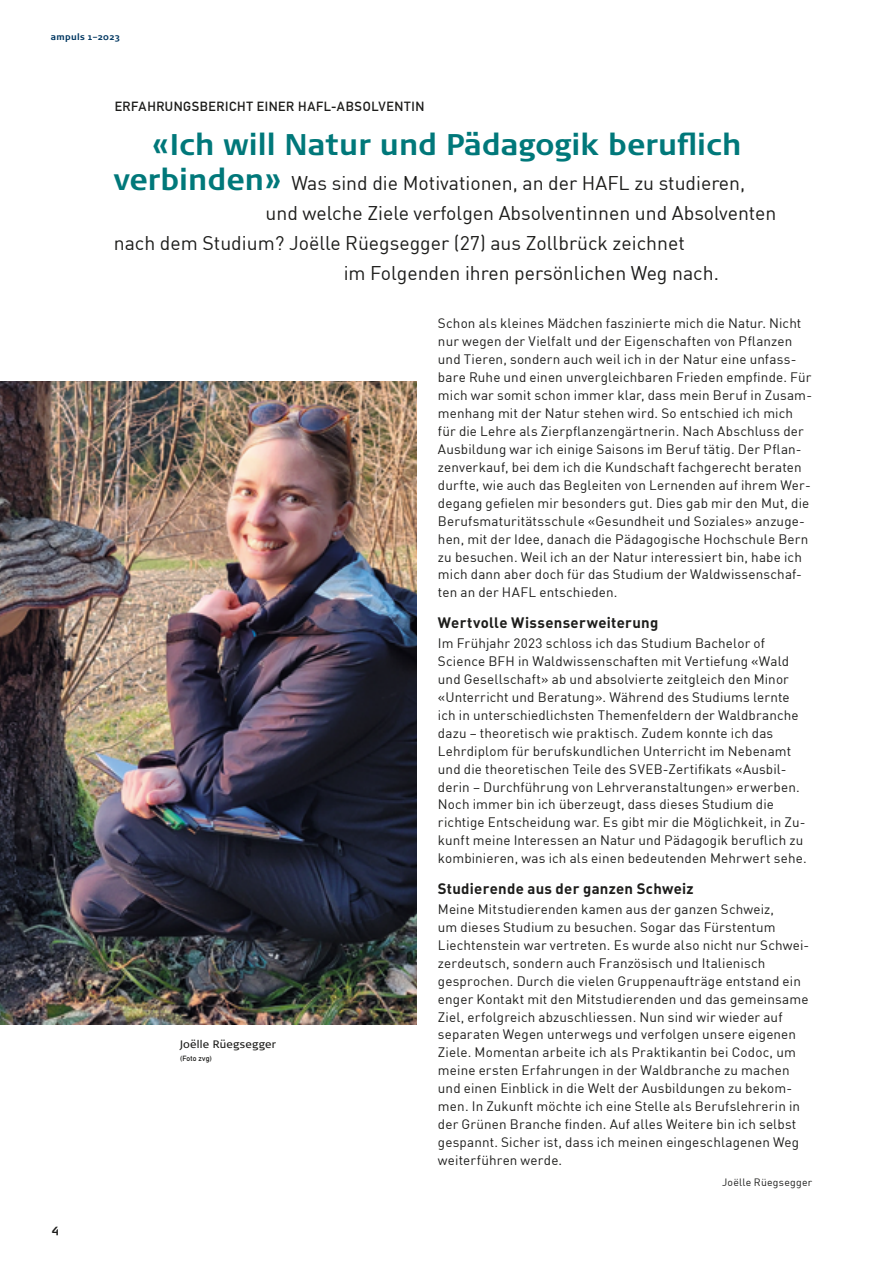
<style>
.page{position:relative;width:893px;height:1263px;background:#fff}
.page>*{position:absolute;margin:0;border:0;box-sizing:border-box;transform-origin:0 0}
.Titel_Artikel{font:700 29.85px "Signa Pro";color:#00787a}
.Titel_Artikel-2{font:19.5px "DIN";color:#1d1d1b}
.U-Titel_Artikel{font:15px "DIN Bold Alternate";letter-spacing:.015em;color:#1d1d1b}
.Txt_Artikel{font:13.5px/18px "DIN";letter-spacing:.01em;color:#1d1d1b}
.Rubrik{font:13.2px "DIN Mittelschrift Alternate";letter-spacing:.045em;color:#1d1d1b}
.t1{font:700 12px "Signa Pro";color:#1d1d1b}
.Bildlegende{font:10.8px "Signa Pro";letter-spacing:.02em;color:#1d1d1b}
.AUTORIN{font:10.5px "DIN";letter-spacing:.025em;color:#1d1d1b}
.t2{font:700 9px "Signa Pro";letter-spacing:.04em;color:#003761}
.Bildlegende-2{font:7.5px "DIN Mittelschrift Alternate";letter-spacing:.03em;color:#1d1d1b}
.s1{font-family:"Signa Pro";font-weight:700;font-size:29.85px;color:#00787a}
</style>
<div class="page">
<img style="left:0;top:381px;width:417px;height:644px">
<p class="t2" style="left:51px;top:31px;width:71px">ampuls 1–2023</p>
<p class="Rubrik" style="left:115px;top:99px;width:311px">ERFAHRUNGSBERICHT EINER HAFL-ABSOLVENTIN</p>
<p class="Titel_Artikel" style="left:151px;top:123px;width:591px">«Ich will Natur und Pädagogik beruflich</p>
<p class="Titel_Artikel-2" style="left:114px;top:171px;width:633px"><span class="s1">verbinden»</span> Was sind die Motivationen, an der HAFL zu studieren,</p>
<p class="Titel_Artikel-2" style="left:265px;top:201px;width:512px">und welche Ziele verfolgen Absolventinnen und Absolventen</p>
<p class="Titel_Artikel-2" style="left:114px;top:231px;width:573px">nach dem Studium? Joëlle Rüegsegger (27) aus Zollbrück zeichnet</p>
<p class="Titel_Artikel-2" style="left:344px;top:261px;width:377px">im Folgenden ihren persönlichen Weg nach.</p>
<p class="t1" style="left:52px;top:1221px;width:9px">4</p>
<p class="Bildlegende" style="left:180px;top:1036px;width:98px">Joëlle Rüegsegger</p>
<p class="Bildlegende-2" style="left:180px;top:1054px;width:33px">(Foto zvg)</p>
<p class="Txt_Artikel" style="left:438px;top:314px;width:376px">Schon als kleines Mädchen faszinierte mich die Natur. Nicht nur wegen der Vielfalt und der Eigenschaften von Pflanzen und Tieren, sondern auch weil ich in der Natur eine unfass&shy;bare Ruhe und einen unvergleichbaren Frieden empfinde. Für mich war somit schon immer klar, dass mein Beruf in Zusam&shy;menhang mit der Natur stehen wird. So entschied ich mich für die Lehre als Zierpflanzengärtnerin. Nach Abschluss der Ausbildung war ich einige Saisons im Beruf tätig. Der Pflan&shy;zenverkauf, bei dem ich die Kundschaft fachgerecht beraten durfte, wie auch das Begleiten von Lernenden auf ihrem Wer&shy;degang gefielen mir besonders gut. Dies gab mir den Mut, die Berufsmaturitätsschule «Gesundheit und Soziales» anzuge&shy;hen, mit der Idee, danach die Pädagogische Hochschule Bern zu besuchen. Weil ich an der Natur interessiert bin, habe ich mich dann aber doch für das Studium der Waldwissenschaf&shy;ten an der HAFL entschieden.</p>
<p class="U-Titel_Artikel" style="left:438px;top:613px;width:222px">Wertvolle Wissenserweiterung</p>
<p class="Txt_Artikel" style="left:438px;top:634px;width:370px">Im Frühjahr 2023 schloss ich das Studium Bachelor of Science BFH in Waldwissenschaften mit Vertiefung «Wald und Gesellschaft» ab und absolvierte zeitgleich den Minor «Unterricht und Beratung». Während des Studiums lernte ich in unterschiedlichsten Themenfeldern der Waldbranche dazu – theoretisch wie praktisch. Zudem konnte ich das Lehrdiplom für berufskundlichen Unterricht im Nebenamt und die theoretischen Teile des SVEB-Zertifikats «Ausbil&shy;derin – Durchführung von Lehrveranstaltungen» erwerben.<br>Noch immer bin ich überzeugt, dass dieses Studium die richtige Entscheidung war. Es gibt mir die Möglichkeit, in Zu&shy;kunft meine Interessen an Natur und Pädagogik beruflich zu kombinieren, was ich als einen bedeutenden Mehrwert sehe.</p>
<p class="U-Titel_Artikel" style="left:438px;top:879px;width:257px">Studierende aus der ganzen Schweiz</p>
<p class="Txt_Artikel" style="left:438px;top:900px;width:373px">Meine Mitstudierenden kamen aus der ganzen Schweiz,<br>um dieses Studium zu besuchen. Sogar das Fürstentum Liechtenstein war vertreten. Es wurde also nicht nur Schwei&shy;zerdeutsch, sondern auch Französisch und Italienisch gesprochen. Durch die vielen Gruppenaufträge entstand ein enger Kontakt mit den Mitstudierenden und das gemeinsame Ziel, erfolgreich abzuschliessen. Nun sind wir wieder auf separaten Wegen unterwegs und verfolgen unsere eigenen Ziele. Momentan arbeite ich als Praktikantin bei Codoc, um meine ersten Erfahrungen in der Waldbranche zu machen und einen Einblick in die Welt der Ausbildungen zu bekom&shy;men. In Zukunft möchte ich eine Stelle als Berufslehrerin in der Grünen Branche finden. Auf alles Weitere bin ich selbst gespannt. Sicher ist, dass ich meinen eingeschlagenen Weg weiterführen werde.</p>
<p class="AUTORIN" style="left:722px;top:1176px;width:92px">Joëlle Rüegsegger</p>
</div>
